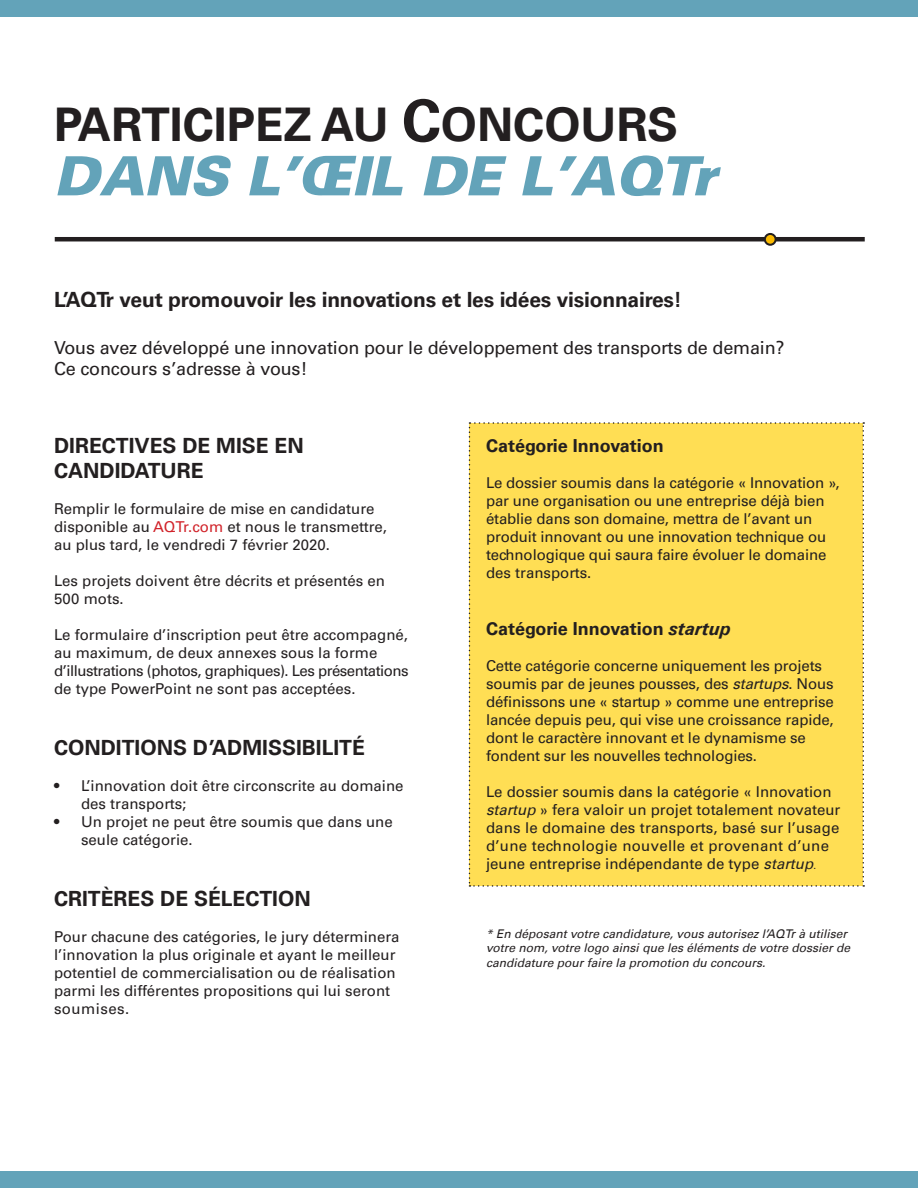
<style>
.page{position:relative;width:918px;height:1188px;background:#fff}
.page>*{position:absolute;margin:0;border:0;box-sizing:border-box;transform-origin:0 0}
.t1{font:italic 900 54px "Univers";color:#63a3b9}
.t2{font:700 46.5px "Univers 65";color:#231f20}
.t3{font:700 21px/25.2px "Univers 65";color:#231f20}
.t4{font:18px/21.6px "Univers LT Pro 55 Roman";letter-spacing:-.01em;color:#231f20}
.t5{font:700 18px "Univers 65";color:#231f20}
.t6{font:15px/18px "Univers LT Pro 55 Roman";color:#231f20}
.t7{font:italic 12px/14.4px "Univers LT";color:#231f20}
.s1{font-size:58.5px}
.s2{color:#d1232a}
.s3{font-family:"Univers LT";font-style:italic}
.s4{font-family:"Univers";font-weight:300;font-stretch:condensed}
</style>
<div class="page">
<div style="left:0;top:0;width:918px;height:17px;background:#63a3b9"></div>
<div style="left:0;top:1171px;width:918px;height:17px;background:#63a3b9"></div>
<div style="left:469px;top:422px;width:395px;height:465px;background:#ffde54"></div>
<hr style="left:55px;top:237px;width:810px;height:4px;background:#231f20">
<div style="left:765px;top:234px;width:11px;height:11px;background:#fbba00;border-radius:50%"></div>
<div style="left:764px;top:233px;width:13px;height:13px;border:2px solid #231f20;border-radius:50%"></div>
<p class="t2" style="left:54px;top:98px;width:626px">PARTICIPEZ AU <span class="s1">C</span>ONCOURS</p>
<p class="t1" style="left:54px;top:141px;width:663px">DANS L’ŒIL DE L’AQTr</p>
<p class="t3" style="left:54px;top:287px;width:630px">L’AQTr veut promouvoir les innovations et les idées visionnaires!</p>
<p class="t4" style="left:54px;top:336px;width:732px">Vous avez développé une innovation pour le développement des transports de demain?<br>Ce concours s’adresse à vous!</p>
<p class="t3" style="left:54px;top:433px;width:251px">DIRECTIVES DE MISE EN<br>CANDIDATURE</p>
<p class="t6" style="left:54px;top:499px;width:335px">Remplir le formulaire de mise en candidature disponible au <span class="s2">AQTr.com</span> et nous le transmettre, au plus tard, le vendredi 7 février 2020.</p>
<p class="t6" style="left:54px;top:571px;width:333px">Les projets doivent être décrits et présentés en<br>500 mots.</p>
<p class="t6" style="left:54px;top:625px;width:356px">Le formulaire d’inscription peut être accompagné, au maximum, de deux annexes sous la forme d’illustrations (photos, graphiques). Les présentations de type PowerPoint ne sont pas acceptées.</p>
<p class="t3" style="left:54px;top:735px;width:312px">CONDITIONS D’ADMISSIBILITÉ</p>
<p class="t6" style="left:81px;top:776px;width:324px;text-indent:-27px">• L’innovation doit être circonscrite au domaine des transports;</p>
<p class="t6" style="left:81px;top:812px;width:313px;text-indent:-27px">• Un projet ne peut être soumis que dans une seule catégorie.</p>
<p class="t3" style="left:54px;top:887px;width:258px">CRITÈRES DE SÉLECTION</p>
<p class="t6" style="left:54px;top:927px;width:347px">Pour chacune des catégories, le jury déterminera l’innovation la plus originale et ayant le meilleur potentiel de commercialisation ou de réalisation parmi les différentes propositions qui lui seront soumises.</p>
<p class="t5" style="left:486px;top:435px;width:179px">Catégorie Innovation</p>
<p class="t6" style="left:486px;top:473px;width:355px">Le dossier soumis dans la catégorie « Innovation », par une organisation ou une entreprise déjà bien établie dans son domaine, mettra de l’avant un produit innovant ou une innovation technique ou technologique qui saura faire évoluer le domaine des transports.</p>
<p class="t5" style="left:486px;top:619px;width:246px">Catégorie Innovation <span class="s3">startup</span></p>
<p class="t6" style="left:486px;top:657px;width:349px">Cette catégorie concerne uniquement les projets soumis par de jeunes pousses, des <span class="s3">startups</span>. Nous définissons une « startup » comme une entreprise lancée depuis peu, qui vise une croissance rapide, dont le caractère innovant et le dynamisme se fondent sur les nouvelles technologies.</p>
<p class="t6" style="left:486px;top:783px;width:356px">Le dossier soumis dans la catégorie « Innovation <span class="s3">startup</span> » fera valoir un projet totalement novateur dans le domaine des transports, basé sur l’usage d’une technologie nouvelle et provenant d’une jeune entreprise indépendante de type <span class="s3">startup</span><span class="s4">.</span></p>
<p class="t7" style="left:486px;top:927px;width:366px">* En déposant votre candidature, vous autorisez l’AQTr à utiliser votre nom, votre logo ainsi que les éléments de votre dossier de candidature pour faire la promotion du concours.</p>
</div>
